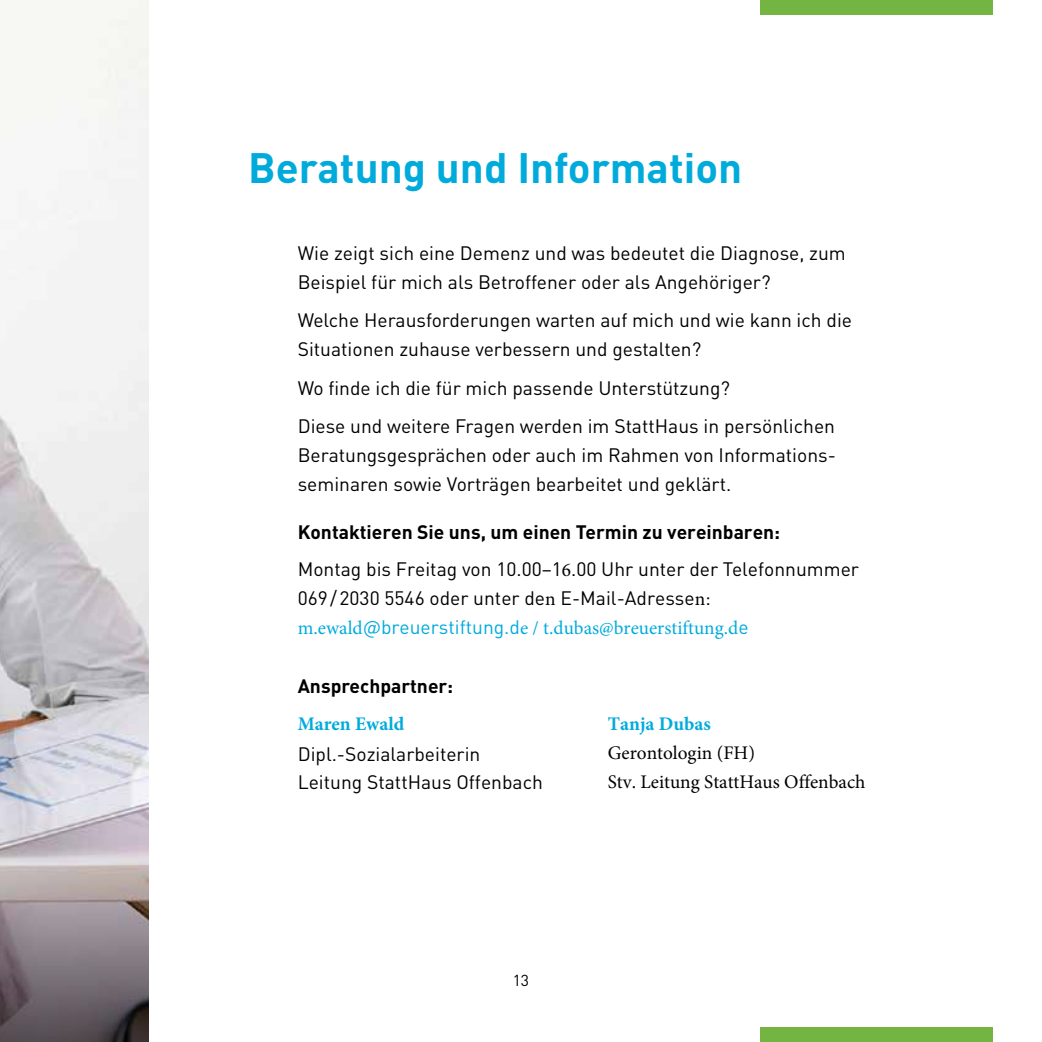
<style>
.page{position:relative;width:1042px;height:1042px;background:#fff}
.page>*{position:absolute;margin:0;border:0;box-sizing:border-box;transform-origin:0 0}
.t1{font:700 42px "DINOT";color:#00abdc}
.t2{font:19.25px/28.9px "DINOT";color:#000}
.t3{font:19.25px "Minion Pro";color:#00abdc}
.t4{font:19.25px/28.9px "Minion Pro";color:#000}
.t5{font:700 19.25px "Minion Pro";color:#00abdc}
.t6{font:700 19.25px "DINOT";color:#000}
.t7{font:15.75px "DINOT";color:#000}
.s1{font-weight:700}
.s2{font-family:"Minion Pro"}
.s3{font-family:"DINOT"}
</style>
<div class="page">
<img style="left:0;top:0;width:149px;height:837px">
<svg style="left:0;top:837px;width:149px;height:205px;background:#8d8489"></svg>
<div style="left:760px;top:1027px;width:232px;height:15px;background:#74b443"></div>
<div style="left:760px;top:0;width:232px;height:15px;background:#74b443"></div>
<h1 class="t1" style="left:248px;top:139px;width:496px">Beratung und Information</h1>
<p class="t2" style="left:298px;top:238px;width:550px">Wie zeigt sich eine Demenz und was bedeutet die Diagnose, zum<br>Beispiel für mich als Betroffener oder als Angehöriger?</p>
<p class="t2" style="left:298px;top:305px;width:556px">Welche Heraus forderungen warten auf mich und wie kann ich die<br>Situationen zuhause verbessern und gestalten?</p>
<p class="t2" style="left:298px;top:368px;width:539px;line-height:38.5px">Wo finde ich die für mich passende Unterstützung?<br>Diese und weitere Fragen werden im StattHaus in persönlichen</p>
<p class="t2" style="left:298px;top:440px;width:540px">Beratungsgesprächen oder auch im Rahmen von Informations&shy;seminaren sowie Vorträgen bearbeitet und geklärt.</p>
<p class="t2" style="left:298px;top:513px;width:563px;line-height:36.8px"><span class="s1">Kontaktieren Sie uns, um einen Termin zu vereinbaren:<br></span>Montag bis Freitag von 10.00–1<span class="s2">6</span>.00 Uhr unter der Telefonnummer</p>
<p class="t2" style="left:298px;top:583px;width:415px">069 / 2030 5546 oder unter de<span class="s2">n</span> E-Mail-Adresse<span class="s2">n</span>:</p>
<p class="t3" style="left:298px;top:615px;width:452px">m.ewald<span class="s3">@breuerstiftung.d</span>e / t.dubas@breuerstiftung.d<span class="s3">e</span></p>
<p class="t6" style="left:298px;top:673px;width:157px">Ansprechpartner:</p>
<p class="t5" style="left:298px;top:710px;width:108px">Maren Ewald</p>
<p class="t2" style="left:298px;top:738px;width:247px">Dipl.-Sozialarbeiterin<br>Leitung StattHaus Offenbach</p>
<p class="t5" style="left:608px;top:710px;width:104px">Tanja Dubas</p>
<p class="t4" style="left:608px;top:738px;width:259px">Gerontologin (FH)<br>Stv. Leitung StattHaus Offenbach</p>
<p class="t7" style="left:513px;top:970px;width:18px">13</p>
</div>
